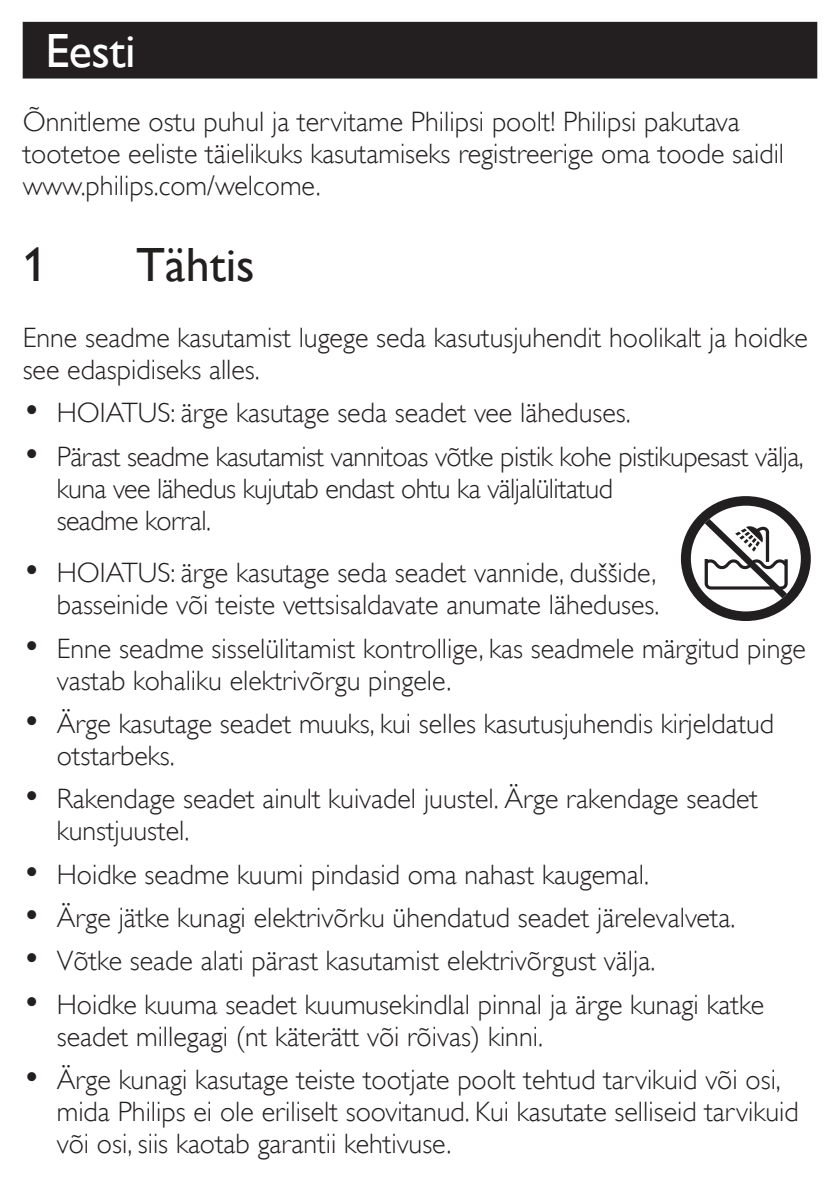
<style>
.page{position:relative;width:840px;height:1191px;background:#fff}
.page>*{position:absolute;margin:0;border:0;box-sizing:border-box;transform-origin:0 0}
.t1{font:48px "Gill Sans Alt One WGL";color:#221f1f}
.t2{font:48px "Gill Sans Alt One WGL";letter-spacing:-.01em;color:#fff}
.t3{font:28px/32px "Gill Sans Alt One WGL Light";color:#231f20}
.t4{font:28px/32px "Gill Sans Alt One WGL Light";letter-spacing:-.02em;color:#231f20}
.s1{font-size:36px}
</style>
<div class="page">
<div style="left:23px;top:22px;width:793px;height:57px;background:#231f20"></div>
<div style="left:680px;top:496px;width:130px;height:125px;background:#221f21;border-radius:50%"></div>
<div style="left:690px;top:506px;width:110px;height:105px;background:#fff;border-radius:50%"></div>
<svg style="left:695px;top:510px;width:98px;height:95px"></svg>
<h1 class="t2" style="left:45px;top:18px;width:92px">Eesti</h1>
<p class="t3" style="left:23px;top:106px;width:762px">Õnnitleme ostu puhul ja tervitame Philipsi poolt! Philipsi pakutava tootetoe eeliste täielikuks kasutamiseks registreerige oma toode saidil www.philips.com/welcome.</p>
<h1 class="t1" style="left:23px;top:232px;width:25px">1</h1>
<h1 class="t1" style="left:136px;top:232px;width:120px">Tähtis</h1>
<p class="t3" style="left:23px;top:322px;width:786px">Enne seadme kasutamist lugege seda kasutusjuhendit hoolikalt ja hoidke see edaspidiseks alles.</p>
<p class="t3" style="left:23px;top:397px;width:609px"><span class="s1">•</span> HOIATUS: ärge kasutage seda seadet vee läheduses.</p>
<p class="t4" style="left:57px;top:440px;width:748px;text-indent:-34px"><span class="s1">•</span> Pärast seadme kasutamist vannitoas võtke pistik kohe pistikupesast välja, kuna vee lähedus kujutab endast ohtu ka väljalülitatud<br>seadme korral.</p>
<p class="t3" style="left:23px;top:557px;width:638px;text-align:right"><span class="s1">•</span> HOIATUS: ärge kasutage seda seadet vannide, duššide, basseinide või teiste vettsisaldavate anumate läheduses.</p>
<p class="t3" style="left:57px;top:632px;width:750px;text-indent:-34px"><span class="s1">•</span> Enne seadme sisselülitamist kontrollige, kas seadmele märgitud pinge vastab kohaliku elektrivõrgu pingele.</p>
<p class="t3" style="left:57px;top:707px;width:718px;text-indent:-34px"><span class="s1">•</span> Ärge kasutage seadet muuks, kui selles kasutusjuhendis kirjeldatud otstarbeks.</p>
<p class="t3" style="left:57px;top:783px;width:702px;text-indent:-34px"><span class="s1">•</span> Rakendage seadet ainult kuivadel juustel. Ärge rakendage seadet kunstjuustel.</p>
<p class="t3" style="left:23px;top:858px;width:627px"><span class="s1">•</span> Hoidke seadme kuumi pindasid oma nahast kaugemal.</p>
<p class="t3" style="left:23px;top:901px;width:713px"><span class="s1">•</span> Ärge jätke kunagi elektrivõrku ühendatud seadet järelevalveta.</p>
<p class="t3" style="left:23px;top:945px;width:633px"><span class="s1">•</span> Võtke seade alati pärast kasutamist elektrivõrgust välja.</p>
<p class="t3" style="left:57px;top:988px;width:708px;text-indent:-34px"><span class="s1">•</span> Hoidke kuuma seadet kuumusekindlal pinnal ja ärge kunagi katke seadet millegagi (nt käterätt või rõivas) kinni.</p>
<p class="t3" style="left:57px;top:1064px;width:743px;text-indent:-34px"><span class="s1">•</span> Ärge kunagi kasutage teiste tootjate poolt tehtud tarvikuid või osi, mida Philips ei ole eriliselt soovitanud. Kui kasutate selliseid tarvikuid või osi, siis kaotab garantii kehtivuse.</p>
</div>
